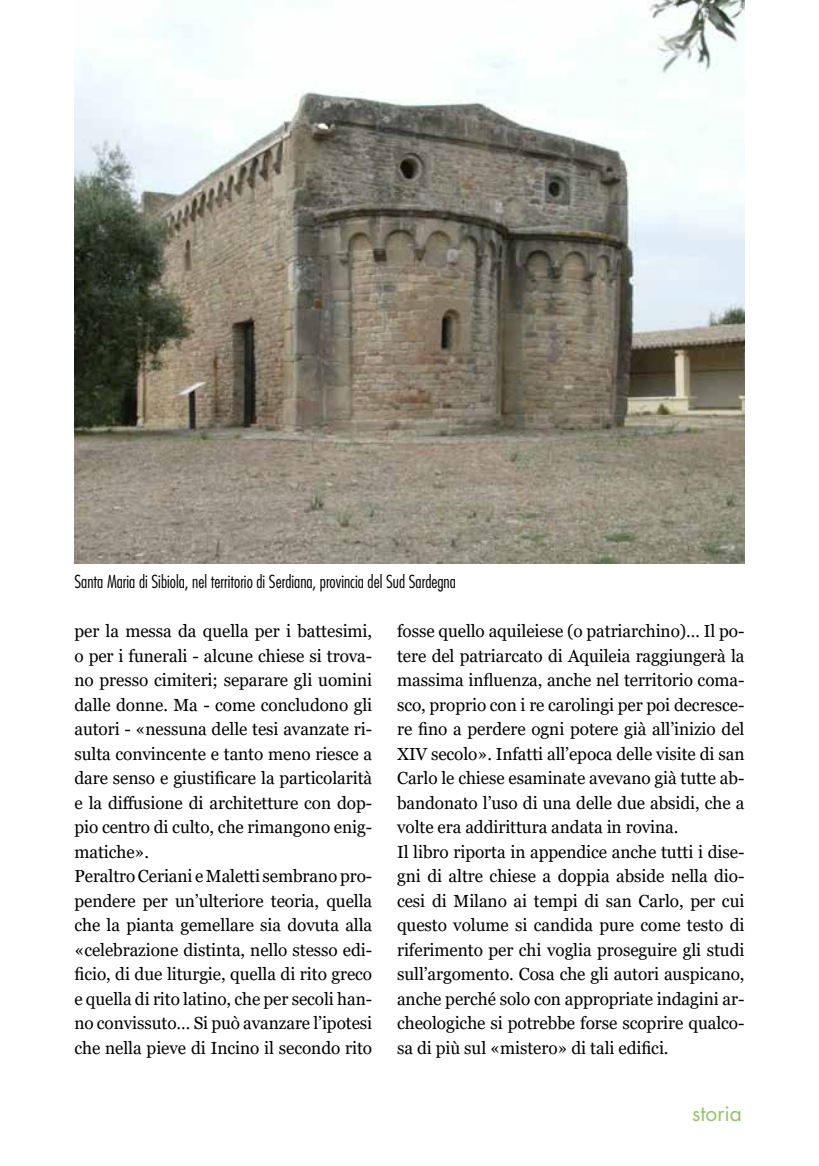
<style>
.page{position:relative;width:819px;height:1166px;background:#fff}
.page>*{position:absolute;margin:0;border:0;box-sizing:border-box;transform-origin:0 0}
.t1{font:21px "Futura";color:#90c369}
.t2{font:17.5px/24.5px "Georgia";letter-spacing:-.005em;color:#000}
.t3{font:300 condensed 17.5px "Futura";color:#000}
</style>
<div class="page">
<img style="left:74px;top:0;width:670px;height:564px">
<p class="t3" style="left:74px;top:571px;width:383px">Santa Maria di Sibiola, nel territorio di Serdiana, provincia del Sud Sardegna</p>
<p class="t2" style="left:74px;top:619px;width:299px">per la messa da quella per i battesimi, o per i funerali - alcune chiese si trova&shy;no presso cimiteri; separare gli uomini dalle donne. Ma - come concludono gli autori - «nessuna delle tesi avanzate ri&shy;sulta convincente e tanto meno riesce a dare senso e giustificare la particolarità e la diffusione di architetture con dop&shy;pio centro di culto, che rimangono enig&shy;matiche».<br>Peraltro Ceriani e Maletti sembrano pro&shy;pendere per un’ulteriore teoria, quella che la pianta gemellare sia dovuta alla «celebrazione distinta, nello stesso edi&shy;ficio, di due liturgie, quella di rito greco e quella di rito latino, che per secoli han&shy;no convissuto… Si può avanzare l’ipotesi che nella pieve di Incino il secondo rito</p>
<p class="t2" style="left:397px;top:619px;width:349px">fosse quello aquileiese (o patriarchino)… Il po&shy;tere del patriarcato di Aquileia raggiungerà la massima influenza, anche nel territorio coma&shy;sco, proprio con i re carolingi per poi decresce&shy;re fino a perdere ogni potere già all’inizio del XIV secolo». Infatti all’epoca delle visite di san Carlo le chiese esaminate avevano già tutte ab&shy;bandonato l’uso di una delle due absidi, che a volte era addirittura andata in rovina.<br>Il libro riporta in appendice anche tutti i dise&shy;gni di altre chiese a doppia abside nella dio&shy;cesi di Milano ai tempi di san Carlo, per cui questo volume si candida pure come testo di riferimento per chi voglia proseguire gli studi sull’argomento. Cosa che gli autori auspicano, anche perché solo con appropriate indagini ar&shy;cheologiche si potrebbe forse scoprire qualco&shy;sa di più sul «mistero» di tali edifici.</p>
<p class="t1" style="left:692px;top:1099px;width:51px">storia</p>
</div>
